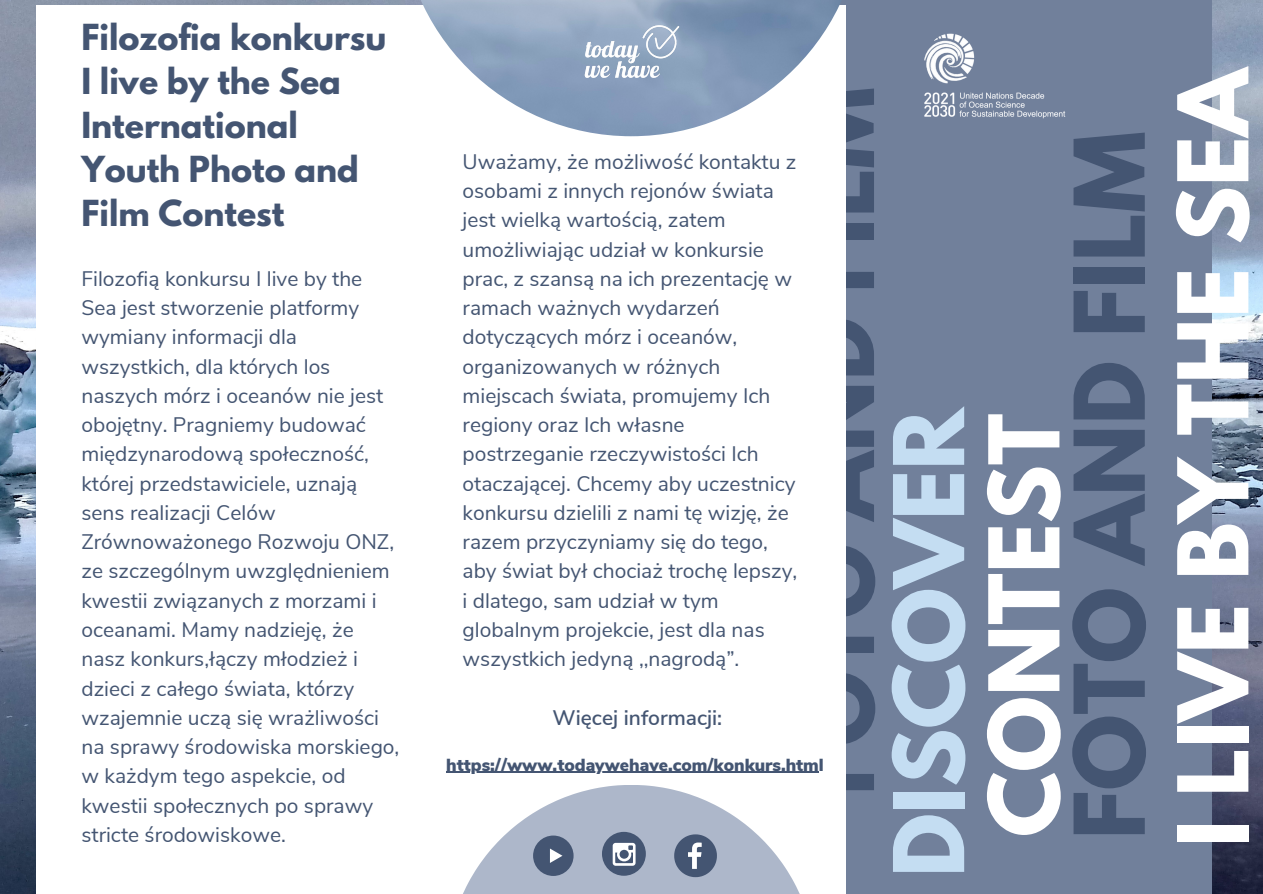
<style>
.page{position:relative;width:1263px;height:894px;background:#fff}
.page>*{position:absolute;margin:0;border:0;box-sizing:border-box;transform-origin:0 0}
.t1{font:700 86.4px "League Spartan";color:#445572}
.t2{font:700 86.4px "League Spartan";color:#fff}
.t3{font:700 86.4px "League Spartan";color:#c4ddf2}
.t4{font:700 31.8px/43.8px "League Spartan";color:#445572}
.t5{font:21px/29.2px "Nunito Sans";color:#445572}
.t6{font:600 21px "Nunito Sans";color:#445572}
.t7{font:900 17.4px "Nunito Sans";color:#445572}
</style>
<div class="page">
<img style="left:0;top:0;width:1263px;height:893px">
<div style="left:825px;top:0;width:386px;height:893px;background:#71809b"></div>
<div style="left:37px;top:5px;width:809px;height:888px;background:#fff"></div>
<img style="left:400px;top:0;width:440px;height:136px">
<svg style="left:463px;top:785px;width:336px;height:108px;fill:#adb7ca"></svg>
<img style="left:569px;top:5px;width:125px;height:94px">
<svg style="left:674px;top:834px;width:43px;height:42px"></svg>
<div style="left:602px;top:831px;width:44px;height:44px;background:#445572;border-radius:50%"></div>
<svg style="left:613px;top:842px;width:23px;height:23px"></svg>
<div style="left:533px;top:835px;width:41px;height:40px;background:#445572;border-radius:50%"></div>
<svg style="left:550px;top:848px;width:12px;height:14px"></svg>
<img style="left:924px;top:33px;width:142px;height:86px">
<hr style="left:446px;top:771px;width:373px;height:1px;background:#445572">
<h2 class="t4" style="left:81px;top:19px;width:306px">Filozofia konkursu<br>I live by the Sea<br>International<br>Youth Photo and<br>Film Contest</h2>
<p class="t5" style="left:81px;top:264px;width:319px">Filozofią konkursu I live by the<br>Sea jest stworzenie platformy wymiany informacji dla wszystkich, dla których los naszych mórz i oceanów nie jest obojętny. Pragniemy budować międzynarodową społeczność, której przedstawiciele, uznają sens realizacji Celów<br>Zrównoważonego Rozwoju ONZ, ze szczególnym uwzględnieniem kwestii związanych z morzami i oceanami. Mamy nadzieję, że nasz konkurs,łączy młodzież i dzieci z całego świata, którzy wzajemnie uczą się wrażliwości na sprawy środowiska morskiego, w każdym tego aspekcie, od kwestii społecznych po sprawy stricte środowiskowe.</p>
<h1 class="t1" style="left:796px;top:795px;width:709px;rotate:-90deg">FOTO AND FILM</h1>
<p class="t5" style="left:463px;top:147px;width:336px">Uważamy, że możliwość kontaktu z osobami z innych rejonów świata jest wielką wartością, zatem umożliwiając udział w konkursie prac, z szansą na ich prezentację w ramach ważnych wydarzeń dotyczących mórz i oceanów, organizowanych w różnych miejscach świata, promujemy Ich regiony oraz Ich własne postrzeganie rzeczywistości Ich otaczającej. Chcemy aby uczestnicy konkursu dzielili z nami tę wizję, że razem przyczyniamy się do tego, aby świat był chociaż trochę lepszy, i dlatego, sam udział w tym globalnym projekcie, jest dla nas wszystkich jedyną ,,nagrodą”.</p>
<p class="t6" style="left:553px;top:703px;width:171px">Więcej informacji:</p>
<p class="t7" style="left:446px;top:752px;width:379px">https://www.todaywehave.com/konkurs.html</p>
<h1 class="t3" style="left:886px;top:876px;width:472px;rotate:-90deg">DISCOVER</h1>
<h1 class="t2" style="left:982px;top:836px;width:425px;rotate:-90deg">CONTEST</h1>
<h1 class="t1" style="left:1067px;top:839px;width:709px;rotate:-90deg">FOTO AND FILM</h1>
<h1 class="t2" style="left:1171px;top:846px;width:784px;rotate:-90deg">I LIVE BY THE SEA</h1>
</div>
